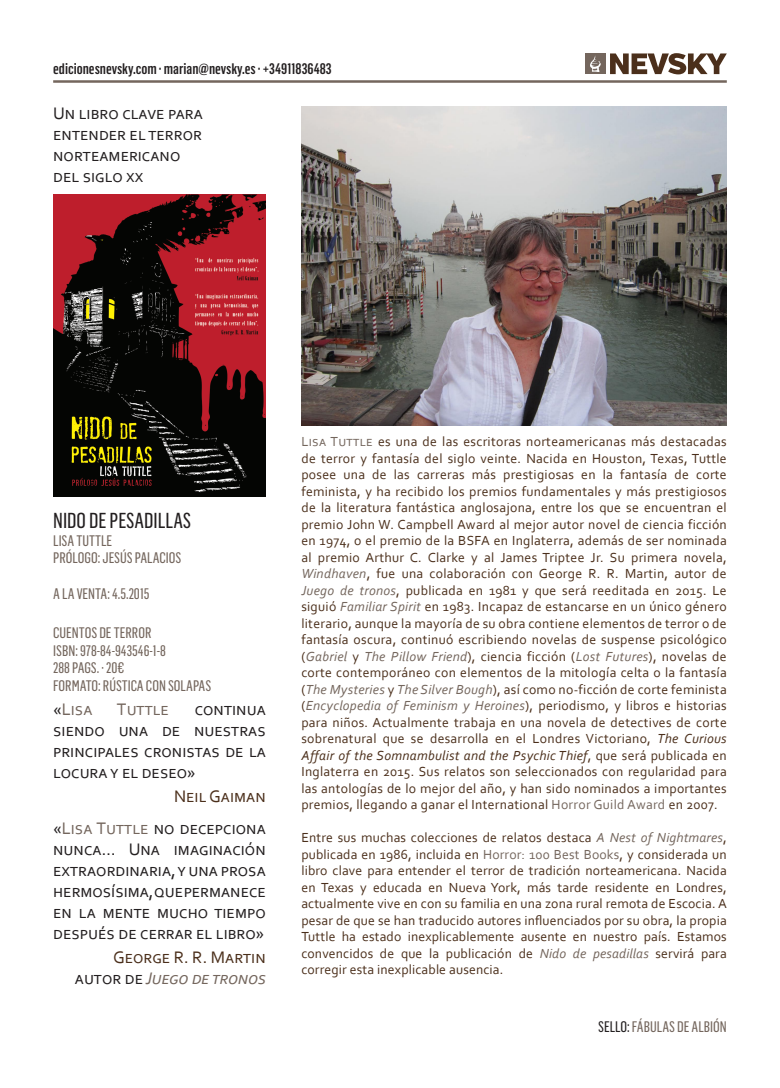
<style>
.page{position:relative;width:780px;height:1088px;background:#fff}
.page>*{position:absolute;margin:0;border:0;box-sizing:border-box;transform-origin:0 0}
.t1{font:21.25px "Flama Condensed Basic";color:#231f20}
.t2{font:17.5px/21px "Corbel";color:#231f20;text-align:justify}
.t3{font:17.5px/21px "Corbel";color:#4b2f1b;text-align:right}
.t4{font:17.5px "Corbel";color:#74665d}
.t5{font:15px/17.8px "Flama Condensed Basic";color:#74665d}
.t6{font:500 15px "Flama Condensed";color:#231f20}
.t7{font:13.75px/16.5px "Corbel";letter-spacing:.01em;color:#4b2f1b;text-align:justify}
.s1{color:#231f20}
.s2{color:#4b2f1b}
.s3{color:#74665d}
.s4{font-style:italic;color:#74665d}
.s5{font-style:italic}
</style>
<div class="page">
<hr style="left:53px;top:80px;width:673px;height:3px;background:#74665d">
<div style="left:585px;top:53px;width:20px;height:21px;background:#74665d"></div>
<svg style="left:590px;top:56px;width:10px;height:16px"></svg>
<svg style="left:610px;top:53px;width:116px;height:21px"></svg>
<img style="left:301px;top:106px;width:425px;height:319px">
<img style="left:53px;top:195px;width:213px;height:301px">
<p class="t6" style="left:53px;top:60px;width:280px">edicionesnevsky.com · marian@nevsky.es · +34911836483</p>
<p class="t2" style="left:53px;top:103px;width:151px;text-align:left">Un libro clave para entender el terror norteamericano del siglo xx</p>
<h1 class="t1" style="left:53px;top:507px;width:139px">NIDO DE PESADILLAS</h1>
<p class="t5" style="left:53px;top:531px;width:60px">LISA TUTTLE</p>
<p class="t5" style="left:53px;top:549px;width:130px">PRÓLOGO: JESÚS PALACIOS</p>
<p class="t5" style="left:53px;top:584px;width:98px">A LA VENTA: 4.5.2015</p>
<p class="t5" style="left:53px;top:623px;width:159px">CUENTOS DE TERROR<br>ISBN: 978-84-943546-1-8<br>288 PAGS. · 20€<br>FORMATO: RÚSTICA CON SOLAPAS</p>
<p class="t4" style="left:53px;top:698px;width:41px"><span class="s1">«</span>Lisa</p>
<p class="t4" style="left:117px;top:698px;width:54px">Tuttle</p>
<p class="t2" style="left:53px;top:698px;width:214px;text-indent:141px">continua siendo una de nuestras principales cronistas de la locura y el deseo»</p>
<p class="t2" style="left:53px;top:780px;width:214px;line-height:31.6px;text-align:right"><span class="s2">Neil Gaiman<br></span>«<span class="s3">Lisa Tuttle</span> no decepciona</p>
<p class="t2" style="left:53px;top:838px;width:214px">nunca… Una imaginación extraordinaria, y una prosa hermosísima, que permanece en la mente mucho tiempo después de cerrar el libro»</p>
<p class="t3" style="left:75px;top:947px;width:192px">George R. R. Martin <span class="s1">autor de</span> <span class="s4">Juego de tronos</span></p>
<p class="t7" style="left:301px;top:433px;width:427px"><span class="s3">Lisa Tuttle</span> es una de las escritoras norteamericanas más destacadas de terror y fantasía del siglo veinte. Nacida en Houston, Texas, Tuttle posee una de las carreras más prestigiosas en la fantasía de corte feminista, y ha recibido los premios fundamentales y más prestigiosos de la literatura fantástica anglosajona, entre los que se encuentran el premio John W. Campbell Award al mejor autor novel de ciencia ficción en 1974, o el premio de la BSFA en Inglaterra, además de ser nominada al premio Arthur C. Clarke y al James Triptee Jr. Su primera novela, <span class="s4">Windhaven</span>, fue una colaboración con George R. R. Martin, autor de <span class="s4">Juego de tronos</span>, publicada en 1981 y que será reeditada en 2015. Le siguió <span class="s4">Familiar Spirit</span> en 1983. Incapaz de estancarse en un único género literario, aunque la mayoría de su obra contiene elementos de terror o de fantasía oscura, continuó escribiendo novelas de suspense psicológico (<span class="s4">Gabriel</span> y <span class="s4">The Pillow Friend</span>), ciencia ficción (<span class="s4">Lost Futures</span>), novelas de corte contemporáneo con elementos de la mitología celta o la fantasía (<span class="s4">The Mysteries</span> y <span class="s4">The Silver Bough</span>), así como no-ficción de corte feminista (<span class="s4">Encyclopedia of Feminism y Heroines</span>), periodismo, y libros e historias para niños. Actualmente trabaja en una novela de detectives de corte sobrenatural que se desarrolla en el Londres Victoriano, <span class="s5">The Curious Affair of the Somnambulist and the Psychic Thief</span>, que será publicada en Inglaterra en 2015. Sus relatos son seleccionados con regularidad para las antologías de lo mejor del año, y han sido nominados a importantes premios, llegando a ganar el International <span class="s3">Horror Guild Award</span> en 2007.</p>
<p class="t7" style="left:301px;top:829px;width:427px">Entre sus muchas colecciones de relatos destaca <span class="s4">A Nest of Nightmares</span>, publicada en 1986, incluida en <span class="s3">Horror: 100 Best Books</span>, y considerada un libro clave para entender el terror de tradición norteamericana. Nacida en Texas y educada en Nueva York, más tarde residente en Londres, actualmente vive en con su familia en una zona rural remota de Escocia. A pesar de que se han traducido autores influenciados por su obra, la propia Tuttle ha estado inexplicablemente ausente en nuestro país. Estamos convencidos de que la publicación de <span class="s4">Nido de pesadillas</span> servirá para corregir esta inexplicable ausencia.</p>
<p class="t5" style="left:598px;top:1017px;width:130px"><span class="s1">SELLO:</span> FÁBULAS DE ALBIÓN</p>
</div>
